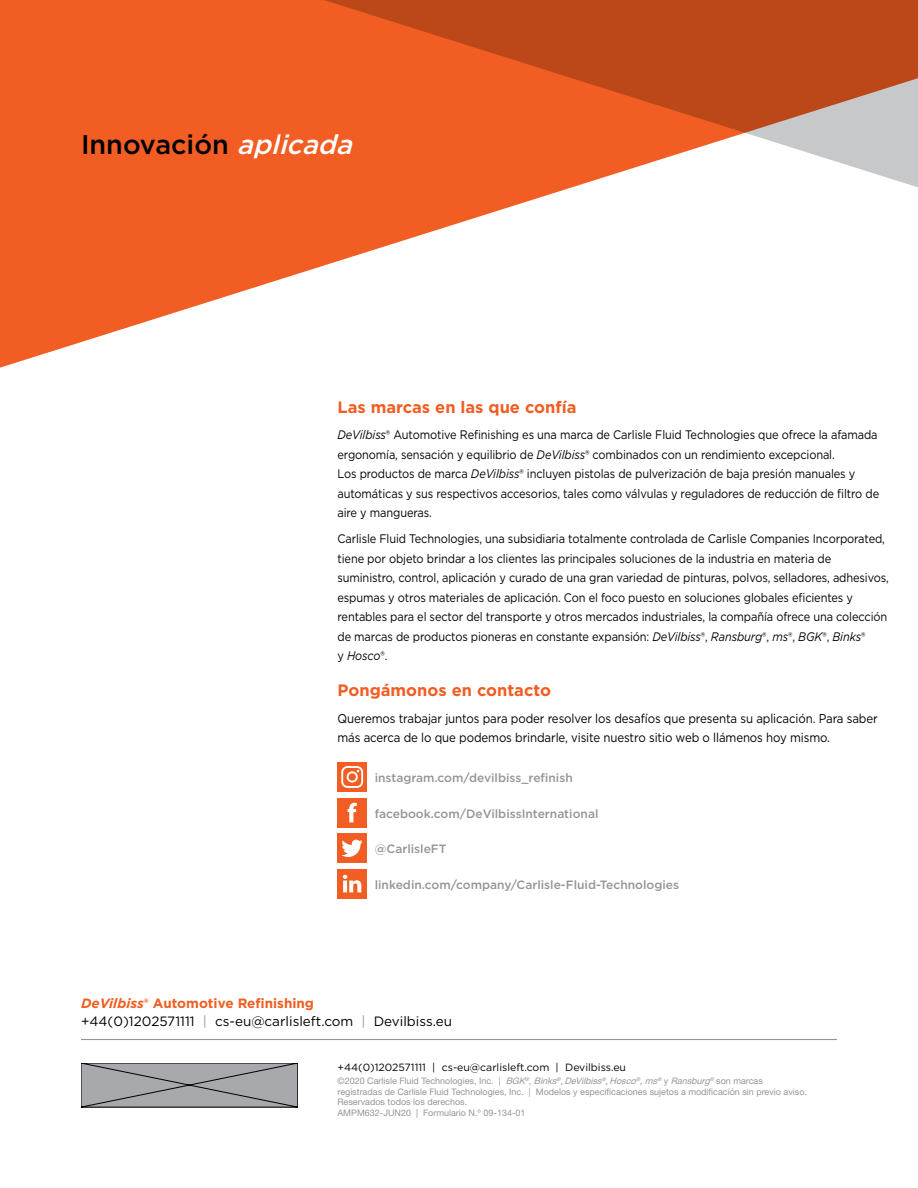
<style>
.page{position:relative;width:918px;height:1188px;background:#fff}
.page>*{position:absolute;margin:0;border:0;box-sizing:border-box;transform-origin:0 0}
.t1{font:500 27px "Gotham";color:#000}
.t2{font:700 16.5px "Gotham";color:#f15d22}
.t3{font:13.5px/18px "Gotham";color:#000}
.t4{font:12.75px/19.5px "Gotham";letter-spacing:-.01em;color:#000;scale:.9 1}
.t5{font:12.3px/19.5px "Gotham";letter-spacing:-.01em;color:#000;scale:.89 1}
.t6{font:500 12px "Gotham";color:#939598}
.t7{font:10.5px "Gotham";color:#000}
.t8{font:9px/10.8px "Helvetica Neue LT Std";color:#939598}
.s1{font-style:italic;color:#fff}
.s2{font-style:italic}
.s3{font-weight:700;font-style:italic;color:#f15d22}
.s4{font-weight:700;color:#f15d22}
.s5{color:#939598}
</style>
<div class="page">
<div style="left:337px;top:798px;width:30px;height:29px;background:#f15d22"></div>
<svg style="left:348px;top:803px;width:9px;height:19px"></svg>
<div style="left:337px;top:763px;width:30px;height:29px;background:#f15d22"></div>
<svg style="left:341px;top:766px;width:22px;height:22px"></svg>
<div style="left:338px;top:834px;width:29px;height:29px;background:#f15d22"></div>
<svg style="left:341px;top:840px;width:22px;height:17px"></svg>
<div style="left:338px;top:869px;width:29px;height:29px;background:#f15d22"></div>
<svg style="left:343px;top:875px;width:18px;height:17px"></svg>
<svg style="left:0;top:0;width:557px;height:368px;fill:#f15d22"></svg>
<hr style="left:81px;top:1039px;width:756px;height:1px;background:#939598">
<svg style="left:81px;top:1063px;width:217px;height:44px;background:#9a9c9f"></svg>
<svg style="left:281px;top:0;width:637px;height:192px;background:#da6c3f"></svg>
<h1 class="t1" style="left:81px;top:127px;width:281px">Innovación <span class="s1">aplicada</span></h1>
<h2 class="t2" style="left:338px;top:396px;width:240px">Las marcas en las que confía</h2>
<p class="t5" style="left:338px;top:425px;width:610px"><span class="s2">DeVilbiss</span>® Automotive Refinishing es una marca de Carlisle Fluid Technologies que ofrece la afamada ergonomía, sensación y equilibrio de <span class="s2">DeVilbiss</span>® combinados con un rendimiento excepcional.<br>Los productos de marca <span class="s2">DeVilbiss</span>® incluyen pistolas de pulverización de baja presión manuales y automáticas y sus respectivos accesorios, tales como válvulas y reguladores de reducción de filtro de aire y mangueras.</p>
<p class="t5" style="left:338px;top:529px;width:621px">Carlisle Fluid Technologies, una subsidiaria totalmente controlada de Carlisle Companies Incorporated, tiene por objeto brindar a los clientes las principales soluciones de la industria en materia de suministro, control, aplicación y curado de una gran variedad de pinturas, polvos, selladores, adhesivos, espumas y otros materiales de aplicación. Con el foco puesto en soluciones globales eficientes y rentables para el sector del transporte y otros mercados industriales, la compañía ofrece una colección de marcas de productos pioneras en constante expansión: <span class="s2">DeVilbiss</span>®, <span class="s2">Ransburg</span>®, <span class="s2">ms</span>®, <span class="s2">BGK</span>®, <span class="s2">Binks</span>®<br>y <span class="s2">Hosco</span>®.</p>
<h2 class="t2" style="left:338px;top:680px;width:215px">Pongámonos en contacto</h2>
<p class="t4" style="left:338px;top:708px;width:602px">Queremos trabajar juntos para poder resolver los desafíos que presenta su aplicación. Para saber más acerca de lo que podemos brindarle, visite nuestro sitio web o llámenos hoy mismo.</p>
<p class="t6" style="left:375px;top:770px;width:200px">instagram.com/devilbiss_refinish</p>
<p class="t6" style="left:375px;top:805px;width:225px">facebook.com/DeVilbissInternational</p>
<p class="t6" style="left:375px;top:841px;width:73px">@CarlisleFT</p>
<p class="t6" style="left:375px;top:877px;width:306px">linkedin.com/company/Carlisle-Fluid-Technologies</p>
<p class="t3" style="left:81px;top:994px;width:373px"><span class="s3">DeVilbiss</span><span class="s4">® Automotive Refinishing<br></span>+44(0)1202571111 <span class="s5">|</span> cs-eu@carlisleft.com <span class="s5">|</span> Devilbiss.eu</p>
<p class="t7" style="left:338px;top:1061px;width:290px">+44(0)1202571111 | cs-eu@carlisleft.com | Devilbiss.eu</p>
<p class="t8" style="left:337px;top:1075px;width:471px">©2020 Carlisle Fluid Technologies, Inc. | <span class="s2">BGK</span><sup>®</sup><span class="s2">,Binks</span><sup>®</sup><span class="s2">,DeVilbiss</span><sup>®</sup><span class="s2">,Hosco</span><sup>®</sup><span class="s2">,ms</span><sup>®</sup> y <span class="s2">Ransburg</span><sup>®</sup> son marcas registradas de Carlisle Fluid Technologies, Inc. | Modelos y especificaciones sujetos a modificación sin previo aviso.<br>Reservados todos los derechos.<br>AMPM632-JUN20 | Formulario N.º 09-134-01</p>
</div>
